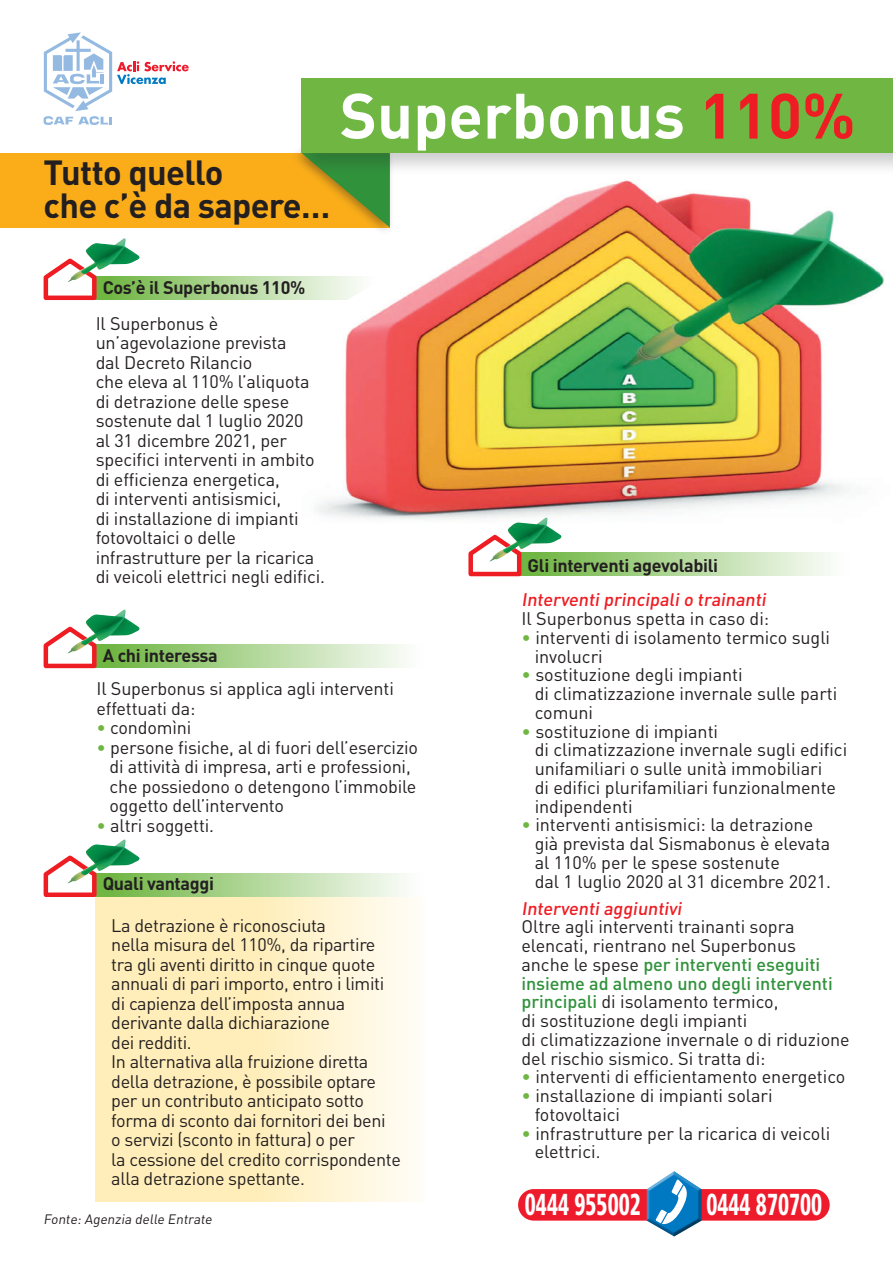
<style>
.page{position:relative;width:893px;height:1263px;background:#fff}
.page>*{position:absolute;margin:0;border:0;box-sizing:border-box;transform-origin:0 0}
.t1{font:700 63px "DIN";color:#fff}
.t2{font:700 34.5px/33px "DIN";letter-spacing:-.02em;color:#231f20}
.t3{font:900 condensed 30.3px "Frutiger LT Std";color:#fff;scale:.7 1}
.t4{font:18px/19.5px "DIN";letter-spacing:-.01em;color:#231f20}
.t5{font:700 18px "DIN";letter-spacing:-.02em;color:#231f20}
.t6{font:500 18px "DIN";color:#ee1d23}
.t7{font:13.5px "DIN";color:#231f20}
.s1{color:#ee1d23}
.s2{color:#70b643}
.s3{font-weight:500;color:#31923c}
</style>
<div class="page">
<svg style="left:99px;top:276px;width:135px;height:24px;background:#91c66f"></svg>
<div style="left:0;top:153px;width:390px;height:74px;background:#faad19"></div>
<svg style="left:44px;top:32px;width:145px;height:93px"></svg>
<img style="left:234px;top:180px;width:650px;height:340px">
<div style="left:290px;top:146px;width:105px;height:91px;background:#231f20;opacity:.39"></div>
<svg style="left:302px;top:176px;width:88px;height:51px"></svg>
<svg style="left:43px;top:260px;width:56px;height:41px"></svg>
<div style="left:93px;top:644px;width:332px;height:24px;background:linear-gradient(to right,#69b23a,#fff)"></div>
<div style="left:518px;top:552px;width:332px;height:24px;background:linear-gradient(to right,#69b23a,#fff)"></div>
<div style="left:93px;top:873px;width:332px;height:24px;background:linear-gradient(to right,#69b23a,#fff)"></div>
<svg style="left:43px;top:628px;width:56px;height:41px"></svg>
<svg style="left:468px;top:538px;width:56px;height:39px"></svg>
<svg style="left:43px;top:857px;width:56px;height:42px"></svg>
<svg style="left:96px;top:897px;width:318px;height:304px;background:#fff1c7"></svg>
<div style="left:296px;top:73px;width:597px;height:103px;background:#231f20;opacity:.23"></div>
<div style="left:302px;top:79px;width:591px;height:74px;background:#70b643"></div>
<img style="left:67px;top:609px;width:74px;height:45px">
<img style="left:67px;top:839px;width:74px;height:44px">
<img style="left:489px;top:517px;width:74px;height:45px">
<img style="left:67px;top:238px;width:74px;height:44px">
<div style="left:683px;top:1189px;width:147px;height:31px;background:#ee1b2c;border-radius:16px"></div>
<div style="left:518px;top:1189px;width:147px;height:31px;background:#ee1b2c;border-radius:16px"></div>
<div style="left:644px;top:1187px;width:58px;height:49px;background:#231f20;opacity:.75"></div>
<svg style="left:647px;top:1171px;width:55px;height:65px"></svg>
<h2 class="t2" style="left:44px;top:154px;width:288px">Tutto quello<br>che c’è da sapere…</h2>
<h1 class="t1" style="left:340px;top:75px;width:517px">Superbonus <span class="s1">110%</span></h1>
<p class="t5" style="left:103px;top:276px;width:204px">Cos’è il Superbonus 110%</p>
<p class="t4" style="left:96px;top:313px;width:231px">Il Superbonus è un’agevolazione prevista<br>dal Decreto Rilancio<br>che eleva al 110% l’aliquota di detrazione delle spese sostenute dal 1 luglio 2020<br>al 31 dicembre 2021, per specifici interventi in ambito di efficienza energetica,<br>di interventi antisismici,<br>di installazione di impianti fotovoltaici o delle infrastrutture per la ricarica di veicoli elettrici negli edifici.</p>
<p class="t5" style="left:528px;top:553px;width:192px">Gli interventi agevolabili</p>
<p class="t5" style="left:103px;top:643px;width:117px">A chi interessa</p>
<p class="t4" style="left:97px;top:679px;width:299px">Il Superbonus si applica agli interventi effettuati da:</p>
<p class="t4" style="left:97px;top:718px;width:96px"><span class="s2">•</span> condomìni</p>
<p class="t4" style="left:109px;top:737px;width:310px;text-indent:-13px"><span class="s2">•</span> persone fisiche, al di fuori dell’esercizio di attività di impresa, arti e professioni, che possiedono o detengono l’immobile oggetto dell’intervento</p>
<p class="t4" style="left:97px;top:815px;width:119px"><span class="s2">•</span> altri soggetti.</p>
<p class="t5" style="left:103px;top:872px;width:113px">Quali vantaggi</p>
<p class="t4" style="left:111px;top:915px;width:291px">La detrazione è riconosciuta<br>nella misura del 110%, da ripartire tra gli aventi diritto in cinque quote annuali di pari importo, entro i limiti di capienza dell’imposta annua derivante dalla dichiarazione<br>dei redditi.<br>In alternativa alla fruizione diretta della detrazione, è possibile optare per un contributo anticipato sotto forma di sconto dai fornitori dei beni<br>o servizi (sconto in fattura) o per<br>la cessione del credito corrispondente alla detrazione spettante.</p>
<p class="t7" style="left:44px;top:1210px;width:172px">Fonte: Agenzia delle Entrate</p>
<p class="t6" style="left:521px;top:588px;width:249px">Interventi principali o trainanti</p>
<p class="t4" style="left:521px;top:609px;width:249px">Il Superbonus spetta in caso di:</p>
<p class="t4" style="left:535px;top:628px;width:297px;line-height:18.8px;text-indent:-13px"><span class="s2">•</span> interventi di isolamento termico sugli involucri</p>
<p class="t4" style="left:535px;top:665px;width:304px;line-height:18.8px;text-indent:-13px"><span class="s2">•</span> sostituzione degli impianti<br>di climatizzazione invernale sulle parti comuni</p>
<p class="t4" style="left:535px;top:721px;width:314px;line-height:18.8px;text-indent:-13px"><span class="s2">•</span> sostituzione di impianti<br>di climatizzazione invernale sugli edifici unifamiliari o sulle unità immobiliari<br>di edifici plurifamiliari funzionalmente indipendenti</p>
<p class="t4" style="left:535px;top:815px;width:298px;line-height:18.8px;text-indent:-13px"><span class="s2">•</span> interventi antisismici: la detrazione già prevista dal Sismabonus è elevata al 110% per le spese sostenute<br>dal 1 luglio 2020 al 31 dicembre 2021.</p>
<p class="t6" style="left:521px;top:897px;width:165px">Interventi aggiuntivi</p>
<p class="t4" style="left:521px;top:917px;width:330px;line-height:18.8px">Oltre agli interventi trainanti sopra elencati, rientrano nel Superbonus<br>anche le spese <span class="s3">per interventi eseguiti insieme ad almeno uno degli interventi principali</span> di isolamento termico,<br>di sostituzione degli impianti<br>di climatizzazione invernale o di riduzione del rischio sismico. Si tratta di:</p>
<p class="t4" style="left:521px;top:1067px;width:325px"><span class="s2">•</span> interventi di efficientamento energetico</p>
<p class="t4" style="left:535px;top:1086px;width:239px;line-height:18.8px;text-indent:-13px"><span class="s2">•</span> installazione di impianti solari fotovoltaici</p>
<p class="t4" style="left:535px;top:1123px;width:297px;line-height:18.8px;text-indent:-13px"><span class="s2">•</span> infrastrutture per la ricarica di veicoli elettrici.</p>
<h3 class="t3" style="left:525px;top:1187px;width:167px">0444 955002</h3>
<h3 class="t3" style="left:706px;top:1187px;width:167px">0444 870700</h3>
</div>
